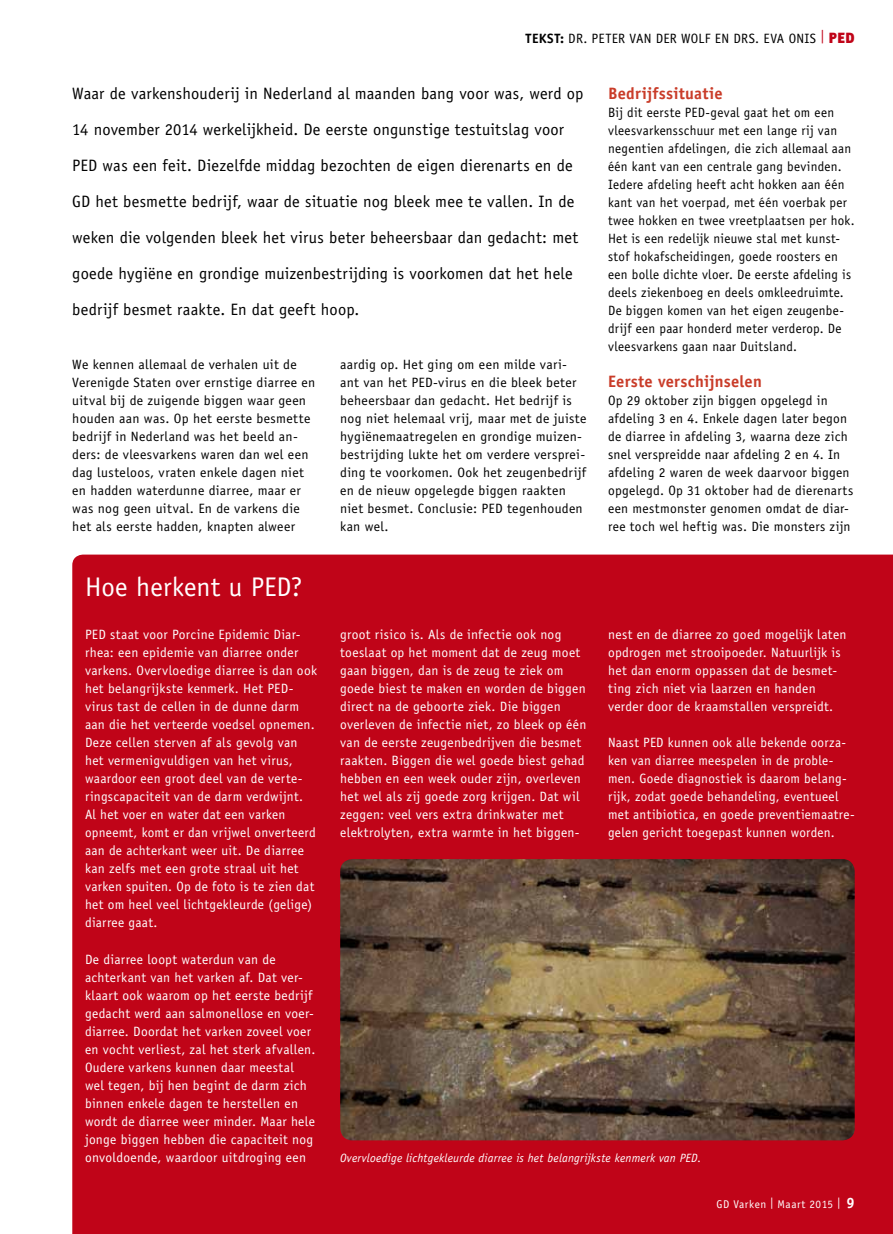
<style>
.page{position:relative;width:893px;height:1234px;background:#fff}
.page>*{position:absolute;margin:0;border:0;box-sizing:border-box;transform-origin:0 0}
.t1{font:27px "Officina Sans Std";letter-spacing:.005em;color:#fff}
.t2{font:16.5px/36px "Officina Sans Std";letter-spacing:.01em;color:#000}
.t3{font:700 16.5px "Officina Sans Std";letter-spacing:.015em;color:#c93c29}
.t4{font:900 15px "Officina Sans ITC Std";color:#c00418}
.t5{font:13.5px/18px "Officina Sans Std";letter-spacing:.02em;color:#fff}
.t6{font:13.5px/18px "Officina Sans Std";letter-spacing:.02em;color:#000}
.t7{font:italic 12px "Officina Sans Std";letter-spacing:.02em;color:#fff}
.t8{font:11.25px "Officina Sans Std";letter-spacing:.04em;color:#fff}
.s1{font-weight:700}
.s2{font-weight:700;font-size:15px}
</style>
<div class="page">
<div style="left:72px;top:554px;width:821px;height:679px;background:#c00418"></div>
<img style="left:340px;top:858px;width:515px;height:282px">
<p class="t6" style="left:525px;top:29px;width:81px"><span class="s1">tekst:</span>dr. Peter</p>
<p class="t6" style="left:629px;top:29px;width:8px">van</p>
<p class="t6" style="left:656px;top:29px;width:8px">der</p>
<p class="t6" style="left:681px;top:29px;width:18px">Wolf</p>
<p class="t6" style="left:715px;top:29px;width:89px">en drs. Eva Onis</p>
<p class="t4" style="left:820px;top:28px;width:36px"><sup>|</sup> PED</p>
<p class="t2" style="left:72px;top:75px;width:513px">Waar de varkenshouderij in Nederland al maanden bang voor was, werd op 14 november 2014 werkelijkheid. De eerste ongunstige testuitslag voor PED was een feit. Diezelfde middag bezochten de eigen dierenarts en de GD het besmette bedrijf, waar de situatie nog bleek mee te vallen. In de weken die volgenden bleek het virus beter beheersbaar dan gedacht: met goede hygiëne en grondige muizenbestrijding is voorkomen dat het hele bedrijf besmet raakte. En dat geeft hoop.</p>
<p class="t6" style="left:72px;top:355px;width:245px">We kennen allemaal de verhalen uit de Verenigde Staten over ernstige diarree en uitval bij de zuigende biggen waar geen houden aan was. Op het eerste besmette bedrijf in Nederland was het beeld an&shy;ders: de vleesvarkens waren dan wel een dag lusteloos, vraten enkele dagen niet en hadden waterdunne diarree, maar er was nog geen uitval. En de varkens die het als eerste hadden, knapten alweer</p>
<h1 class="t1" style="left:85px;top:571px;width:219px">Hoe herkent u PED?</h1>
<p class="t6" style="left:340px;top:355px;width:248px">aardig op. Het ging om een milde vari&shy;ant van het PED-virus en die bleek beter beheersbaar dan gedacht. Het bedrijf is nog niet helemaal vrij, maar met de juiste hygiënemaatregelen en grondige muizen&shy;bestrijding lukte het om verdere versprei&shy;ding te voorkomen. Ook het zeugenbedrijf en de nieuw opgelegde biggen raakten niet besmet. Conclusie: PED tegenhouden kan wel.</p>
<p class="t3" style="left:608px;top:83px;width:116px">Bedrijfssituatie</p>
<p class="t6" style="left:608px;top:103px;width:248px">Bij dit eerste PED-geval gaat het om een vleesvarkensschuur met een lange rij van negentien afdelingen, die zich allemaal aan één kant van een centrale gang bevinden.<br>Iedere afdeling heeft acht hokken aan één kant van het voerpad, met één voerbak per twee hokken en twee vreetplaatsen per hok.<br>Het is een redelijk nieuwe stal met kunst&shy;stof hokafscheidingen, goede roosters en een bolle dichte vloer. De eerste afdeling is deels ziekenboeg en deels omkleedruimte.<br>De biggen komen van het eigen zeugenbe&shy;drijf een paar honderd meter verderop. De vleesvarkens gaan naar Duitsland.</p>
<p class="t3" style="left:608px;top:371px;width:155px">Eerste verschijnselen</p>
<p class="t6" style="left:608px;top:391px;width:247px">Op 29 oktober zijn biggen opgelegd in afdeling 3 en 4. Enkele dagen later begon de diarree in afdeling 3, waarna deze zich snel verspreidde naar afdeling 2 en 4. In afdeling 2 waren de week daarvoor biggen opgelegd. Op 31 oktober had de dierenarts een mestmonster genomen omdat de diar&shy;ree toch wel heftig was. Die monsters zijn</p>
<p class="t5" style="left:85px;top:625px;width:233px">PED staat voor Porcine Epidemic Diar&shy;rhea: een epidemie van diarree onder varkens. Overvloedige diarree is dan ook het belangrijkste kenmerk. Het PED&shy;virus tast de cellen in de dunne darm aan die het verteerde voedsel opnemen.<br>Deze cellen sterven af als gevolg van het vermenigvuldigen van het virus, waardoor een groot deel van de verte&shy;ringscapaciteit van de darm verdwijnt.<br>Al het voer en water dat een varken opneemt, komt er dan vrijwel onverteerd aan de achterkant weer uit. De diarree kan zelfs met een grote straal uit het varken spuiten. Op de foto is te zien dat het om heel veel lichtgekleurde (gelige) diarree gaat.</p>
<p class="t5" style="left:85px;top:949px;width:232px">De diarree loopt waterdun van de achterkant van het varken af. Dat ver&shy;klaart ook waarom op het eerste bedrijf gedacht werd aan salmonellose en voer&shy;diarree. Doordat het varken zoveel voer en vocht verliest, zal het sterk afvallen.<br>Oudere varkens kunnen daar meestal wel tegen, bij hen begint de darm zich binnen enkele dagen te herstellen en wordt de diarree weer minder. Maar hele jonge biggen hebben die capaciteit nog onvoldoende, waardoor uitdroging een</p>
<p class="t5" style="left:340px;top:625px;width:248px">groot risico is. Als de infectie ook nog toeslaat op het moment dat de zeug moet gaan biggen, dan is de zeug te ziek om goede biest te maken en worden de biggen direct na de geboorte ziek. Die biggen overleven de infectie niet, zo bleek op één van de eerste zeugenbedrijven die besmet raakten. Biggen die wel goede biest gehad hebben en een week ouder zijn, overleven het wel als zij goede zorg krijgen. Dat wil zeggen: veel vers extra drinkwater met elektrolyten, extra warmte in het biggen-</p>
<p class="t5" style="left:608px;top:625px;width:240px">nest en de diarree zo goed mogelijk laten opdrogen met strooipoeder. Natuurlijk is het dan enorm oppassen dat de besmet&shy;ting zich niet via laarzen en handen verder door de kraamstallen verspreidt.</p>
<p class="t5" style="left:608px;top:733px;width:248px">Naast PED kunnen ook alle bekende oorza&shy;ken van diarree meespelen in de proble&shy;men. Goede diagnostiek is daarom belang&shy;rijk, zodat goede behandeling, eventueel met antibiotica, en goede preventiemaatre&shy;gelen gericht toegepast kunnen worden.</p>
<p class="t7" style="left:340px;top:1150px;width:363px">Overvloedige lichtgekleurde diarree is het belangrijkste kenmerk van PED.</p>
<p class="t8" style="left:717px;top:1197px;width:140px">GD Varken | Maart 2015 | <span class="s2">9</span></p>
</div>
